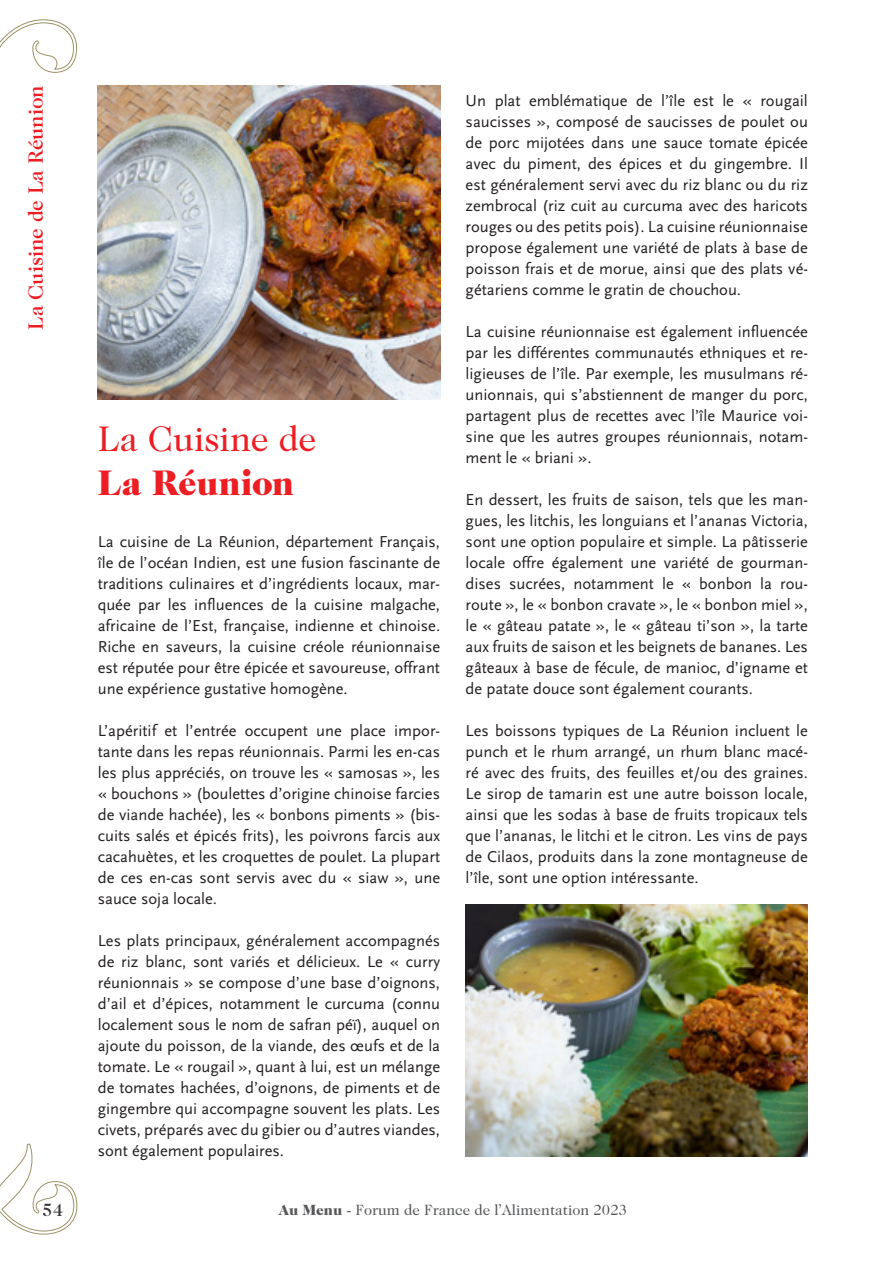
<style>
.page{position:relative;width:893px;height:1263px;background:#fff}
.page>*{position:absolute;margin:0;border:0;box-sizing:border-box;transform-origin:0 0}
.t1{font:36px "Caslon 224 Std";letter-spacing:-.005em;color:#ee1d23}
.t2{font:900 36px "Caslon 224 Std";letter-spacing:-.015em;color:#ee1d23}
.t3{font:500 21px "Caslon 224 Std";letter-spacing:-.005em;color:#ee1d23}
.t4{font:500 18px "Caslon 224 Std";color:#231f20}
.t5{font:16.5px/21px "Scala Sans Regular LF";color:#231f20;text-align:justify}
.t6{font:15px "Caslon 224 Std";color:#57585a}
.s1{font-weight:900}
</style>
<div class="page">
<svg style="left:0;top:1144px;width:77px;height:91px"></svg>
<svg style="left:0;top:19px;width:77px;height:54px"></svg>
<img style="left:98px;top:85px;width:342px;height:315px">
<img style="left:466px;top:904px;width:342px;height:252px">
<p class="t3" style="left:24px;top:330px;width:246px;rotate:-90deg">La Cuisine de La Réunion</p>
<h1 class="t1" style="left:98px;top:418px;width:220px">La Cuisine de</h1>
<h1 class="t2" style="left:98px;top:461px;width:198px">La Réunion</h1>
<p class="t5" style="left:98px;top:531px;width:344px">La cuisine de La Réunion, département Français, île de l’océan Indien, est une fusion fascinante de traditions culinaires et d’ingrédients locaux, mar&shy;quée par les influences de la cuisine malgache, africaine de l’Est, française, indienne et chinoise.<br>Riche en saveurs, la cuisine créole réunionnaise est réputée pour être épicée et savoureuse, offrant une expérience gustative homogène.</p>
<p class="t5" style="left:98px;top:721px;width:344px">L’apéritif et l’entrée occupent une place impor&shy;tante dans les repas réunionnais. Parmi les en-cas les plus appréciés, on trouve les « samosas », les « bouchons » (boulettes d’origine chinoise farcies de viande hachée), les « bonbons piments » (bis&shy;cuits salés et épicés frits), les poivrons farcis aux cacahuètes, et les croquettes de poulet. La plupart de ces en-cas sont servis avec du « siaw », une sauce soja locale.</p>
<p class="t5" style="left:98px;top:931px;width:344px">Les plats principaux, généralement accompagnés de riz blanc, sont variés et délicieux. Le « curry réunionnais » se compose d’une base d’oignons, d’ail et d’épices, notamment le curcuma (connu localement sous le nom de safran péï), auquel on ajoute du poisson, de la viande, des œufs et de la tomate. Le « rougail », quant à lui, est un mélange de tomates hachées, d’oignons, de piments et de gingembre qui accompagne souvent les plats. Les civets, préparés avec du gibier ou d’autres viandes, sont également populaires.</p>
<p class="t5" style="left:466px;top:90px;width:344px">Un plat emblématique de l’île est le « rougail saucisses », composé de saucisses de poulet ou de porc mijotées dans une sauce tomate épicée avec du piment, des épices et du gingembre. Il est généralement servi avec du riz blanc ou du riz zembrocal (riz cuit au curcuma avec des haricots rouges ou des petits pois). La cuisine réunionnaise propose également une variété de plats à base de poisson frais et de morue, ainsi que des plats vé&shy;gétariens comme le gratin de chouchou.</p>
<p class="t5" style="left:466px;top:322px;width:344px">La cuisine réunionnaise est également influencée par les différentes communautés ethniques et re&shy;ligieuses de l’île. Par exemple, les musulmans ré&shy;unionnais, qui s’abstiennent de manger du porc, partagent plus de recettes avec l’île Maurice voi&shy;sine que les autres groupes réunionnais, notam&shy;ment le « briani ».</p>
<p class="t5" style="left:466px;top:490px;width:344px">En dessert, les fruits de saison, tels que les man&shy;gues, les litchis, les longuians et l’ananas Victoria, sont une option populaire et simple. La pâtisserie locale offre également une variété de gourman&shy;dises sucrées, notamment le « bonbon la rou&shy;route », le « bonbon cravate », le « bonbon miel », le « gâteau patate », le « gâteau ti’son », la tarte aux fruits de saison et les beignets de bananes. Les gâteaux à base de fécule, de manioc, d’igname et de patate douce sont également courants.</p>
<p class="t5" style="left:466px;top:721px;width:344px">Les boissons typiques de La Réunion incluent le punch et le rhum arrangé, un rhum blanc macé&shy;ré avec des fruits, des feuilles et/ou des graines.<br>Le sirop de tamarin est une autre boisson locale, ainsi que les sodas à base de fruits tropicaux tels que l’ananas, le litchi et le citron. Les vins de pays de Cilaos, produits dans la zone montagneuse de l’île, sont une option intéressante.</p>
<p class="t4" style="left:43px;top:1200px;width:22px">54</p>
<p class="t6" style="left:279px;top:1201px;width:350px"><span class="s1">Au Menu</span> - Forum de France de l’Alimentation 2023</p>
</div>
